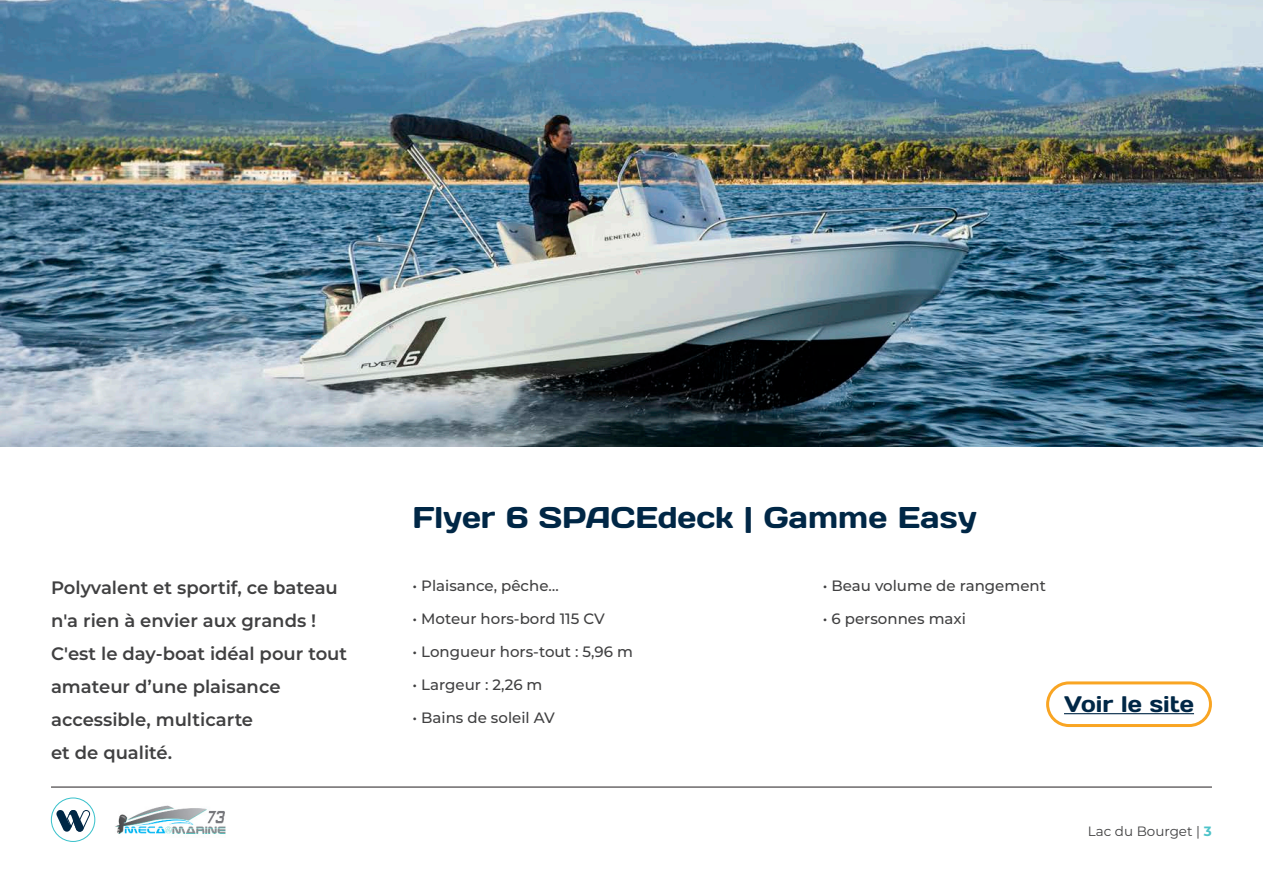
<style>
.page{position:relative;width:1263px;height:893px;background:#fff}
.page>*{position:absolute;margin:0;border:0;box-sizing:border-box;transform-origin:0 0}
.t1{font:30px "Days One";color:#002746}
.t2{font:22.5px "Days One";color:#002746}
.t3{font:600 18px/33px "Montserrat";color:#404041}
.t4{font:500 15px "Montserrat";color:#404041}
.t5{font:13.5px "Montserrat";color:#404041}
.s1{font-weight:700;color:#4ec3c9}
</style>
<div class="page">
<hr style="left:51px;top:787px;width:1161px;height:1px;background:#231f20">
<div style="left:51px;top:797px;width:44px;height:45px;border:1px solid #39c1cb;border-radius:50%"></div>
<svg style="left:56px;top:810px;width:35px;height:22px"></svg>
<img style="left:115px;top:805px;width:110px;height:29px">
<img style="left:0;top:0;width:1263px;height:446px">
<div style="left:1046px;top:681px;width:166px;height:46px;border:3px solid #f9a523;border-radius:21px"></div>
<hr style="left:1064px;top:713px;width:130px;height:1px;background:#002746">
<p class="t3" style="left:51px;top:570px;width:288px">Polyvalent et sportif, ce bateau</p>
<p class="t3" style="left:51px;top:603px;width:267px">n'a rien à envier aux grands !</p>
<p class="t3" style="left:51px;top:636px;width:298px">C'est le day-boat idéal pour tout amateur d’une plaisance</p>
<p class="t3" style="left:51px;top:702px;width:204px">accessible, multicarte</p>
<p class="t3" style="left:51px;top:735px;width:123px">et de qualité.</p>
<p class="t1" style="left:412px;top:498px;width:566px">Flyer 6 SPACEdeck | Gamme Easy</p>
<p class="t4" style="left:412px;top:575px;width:148px">• Plaisance, pêche…</p>
<p class="t4" style="left:412px;top:608px;width:194px">• Moteur hors-bord 115 CV</p>
<p class="t4" style="left:412px;top:641px;width:222px">• Longueur hors-tout : 5,96 m</p>
<p class="t4" style="left:412px;top:674px;width:131px">• Largeur : 2,26 m</p>
<p class="t4" style="left:412px;top:707px;width:144px">• Bains de soleil AV</p>
<p class="t4" style="left:823px;top:575px;width:225px">• Beau volume de rangement</p>
<p class="t4" style="left:823px;top:608px;width:145px">• 6 personnes maxi</p>
<p class="t2" style="left:1064px;top:690px;width:132px">Voir le site</p>
<p class="t5" style="left:1088px;top:822px;width:126px">Lac du Bourget | <span class="s1">3</span></p>
</div>
